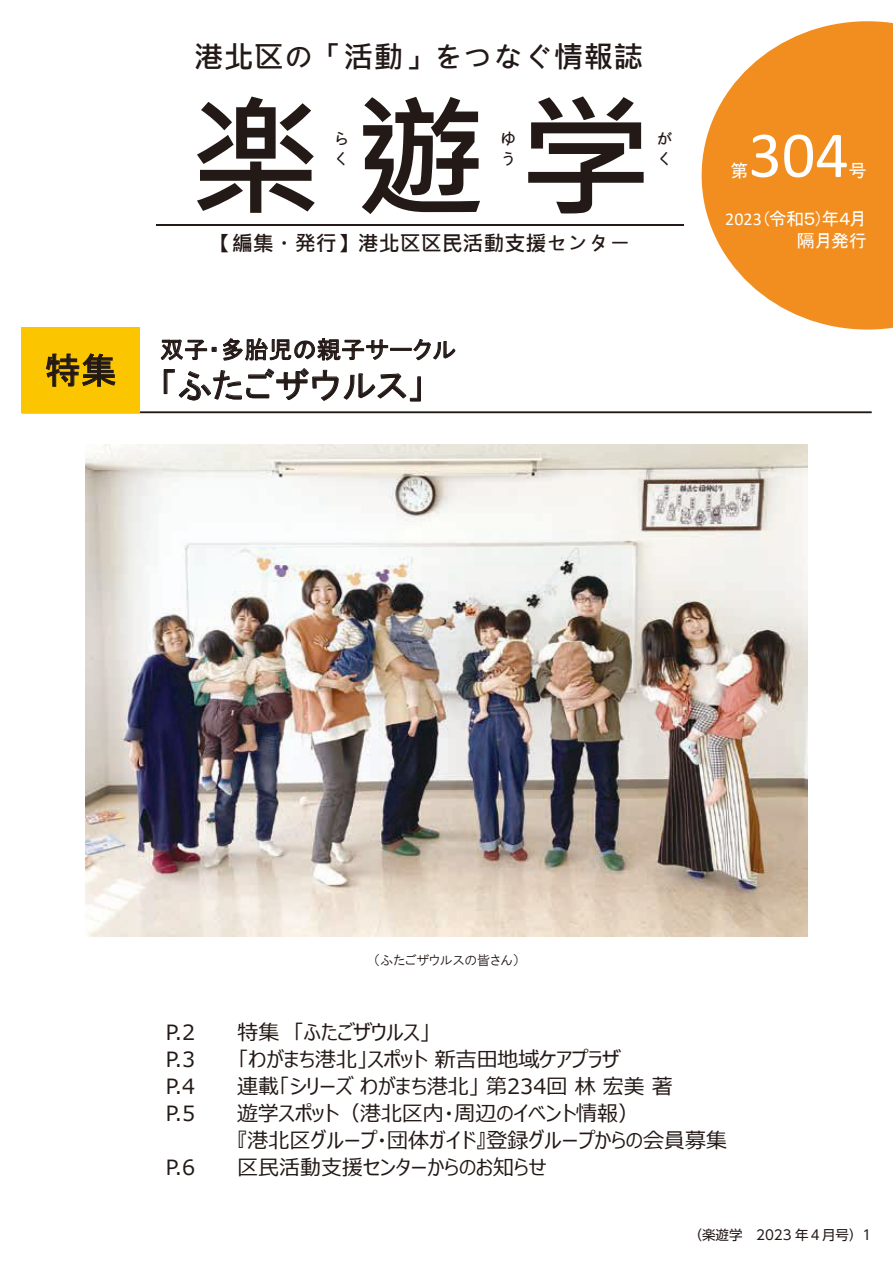
<style>
.page{position:relative;width:893px;height:1263px;background:#fff}
.page>*{position:absolute;margin:0;border:0;box-sizing:border-box;transform-origin:0 0}
.t1{font:700 132px "Microsoft Jheng Hei";color:#231916}
.t2{font:66px "Calibri";color:#fff}
.t3{font:36px "MS P Gothic";color:#231916}
.t4{font:34.5px "MS P Gothic";letter-spacing:.005em;color:#231916}
.t5{font:700 30px "Microsoft Jheng Hei";color:#231916}
.t6{font:24px "MS P Gothic";letter-spacing:.01em;color:#231916}
.t7{font:21px/27px "Meiryo UI";color:#231916}
.t8{font:700 21px "Microsoft Jheng Hei";color:#231916}
.t9{font:18px/21.6px "MS P Gothic";letter-spacing:-.03em;color:#fff;text-align:right}
.t10{font:700 16.5px/20.7px "Microsoft Jheng Hei";color:#231916}
.t11{font:13.5px "UD Shin Go Pro";color:#231916}
.t12{font:13.5px "HGP Gothic M";color:#231916}
.s1{font-family:"Calibri"}
</style>
<div class="page">
<svg style="left:702px;top:21px;width:191px;height:309px;fill:#f18e1f"></svg>
<hr style="left:157px;top:224px;width:527px;height:1px;background:#231916">
<hr style="left:21px;top:411px;width:851px;height:2px;background:#231916">
<div style="left:21px;top:328px;width:119px;height:85px;background:#fbc500"></div>
<svg style="left:45px;top:353px;width:71px;height:34px"></svg>
<svg style="left:161px;top:338px;width:295px;height:64px"></svg>
<img style="left:85px;top:444px;width:723px;height:492px">
<h3 class="t3" style="left:45px;top:352px;width:74px">特集</h3>
<h3 class="t5" style="left:194px;top:38px;width:451px">港北区の「活動」をつなぐ情報誌</h3>
<h1 class="t1" style="left:190px;top:75px;width:463px">楽遊学</h1>
<p class="t10" style="left:334px;top:128px;width:15px">らく</p>
<p class="t10" style="left:500px;top:128px;width:16px">ゆう</p>
<p class="t10" style="left:657px;top:128px;width:17px">がく</p>
<p class="t8" style="left:211px;top:230px;width:421px">【編集・発行】港北区区民活動支援センター</p>
<p class="t6" style="left:160px;top:337px;width:298px">双子・多胎児の親子サークル</p>
<h3 class="t4" style="left:160px;top:368px;width:266px">「ふたごザウルス」</h3>
<h2 class="t2" style="left:748px;top:109px;width:102px">304</h2>
<p class="t9" style="left:730px;top:160px;width:19px">第</p>
<p class="t9" style="left:849px;top:160px;width:19px">号</p>
<p class="t9" style="left:725px;top:208px;width:143px"><span class="s1">2023</span>（令和５）年４月隔月発行</p>
<p class="t12" style="left:374px;top:954px;width:147px">（ふたごザウルスの皆さん）</p>
<p class="t7" style="left:166px;top:1020px;width:31px">P.2</p>
<p class="t7" style="left:238px;top:1020px;width:194px">特集 「ふたごザウルス」</p>
<p class="t7" style="left:166px;top:1047px;width:31px">P.3</p>
<p class="t7" style="left:238px;top:1047px;width:383px">「わがまち港北」スポット新吉田地域ケアプラザ</p>
<p class="t7" style="left:166px;top:1073px;width:31px">P.4</p>
<p class="t7" style="left:237px;top:1073px;width:437px">連載「シリーズわがまち港北」第234回林宏美著</p>
<p class="t7" style="left:166px;top:1100px;width:31px">P.5</p>
<p class="t7" style="left:237px;top:1100px;width:491px">遊学スポット（港北区内・周辺のイベント情報）<br>『港北区グループ・団体ガイド』登録グループからの会員募集</p>
<p class="t7" style="left:166px;top:1154px;width:31px">P.6</p>
<p class="t7" style="left:237px;top:1154px;width:311px">区民活動支援センターからのお知らせ</p>
<p class="t11" style="left:689px;top:1224px;width:184px">（楽遊学　2023 年４月号）1</p>
</div>
